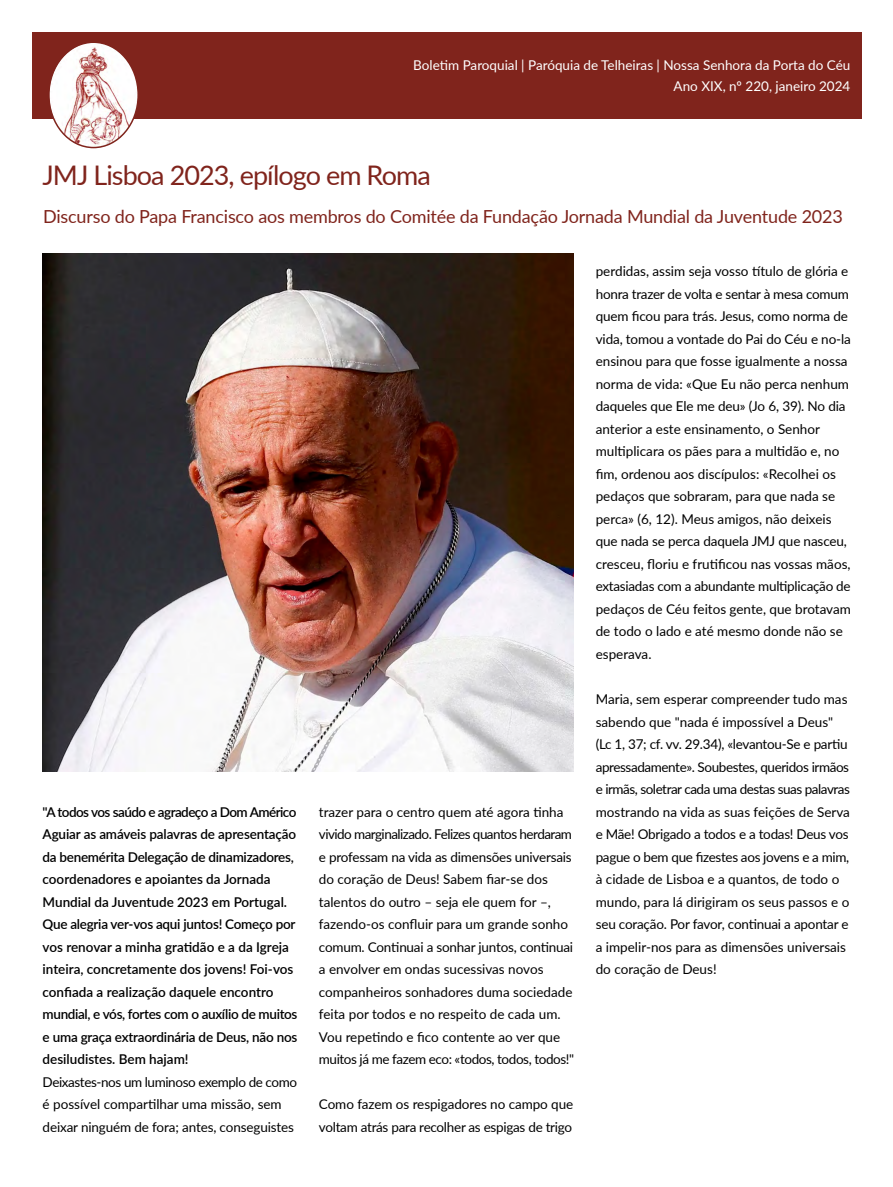
<style>
.page{position:relative;width:893px;height:1187px;background:#fff}
.page>*{position:absolute;margin:0;border:0;box-sizing:border-box;transform-origin:0 0}
.t1{font:27px "Lato";letter-spacing:-.035em;color:#80241c}
.t2{font:18px "Lato";letter-spacing:-.01em;color:#80241c}
.t3{font:13.5px/22.5px "Lato";letter-spacing:-.005em;color:#000}
.t4{font:600 13.5px/22.5px "Lato";letter-spacing:-.015em;color:#000}
.t5{font:13.5px/21px "Lato";color:#fff;text-align:right}
</style>
<div class="page">
<div style="left:32px;top:32px;width:829px;height:87px;background:#80241c"></div>
<img style="left:43px;top:253px;width:531px;height:518px">
<img style="left:51px;top:44px;width:85px;height:105px">
<div style="left:48px;top:41px;width:91px;height:107px;border:2px solid #80241c;border-radius:50%"></div>
<p class="t5" style="left:413px;top:54px;width:439px">Boletim Paroquial | Paróquia de Telheiras | Nossa Senhora da Porta do Céu<br>Ano XIX, nº 220, janeiro 2024</p>
<h1 class="t1" style="left:43px;top:156px;width:390px">JMJ Lisboa 2023, epílogo em Roma</h1>
<h2 class="t2" style="left:43px;top:204px;width:801px">Discurso do Papa Francisco aos membros do Comitée da Fundação Jornada Mundial da Juventude 2023</h2>
<p class="t4" style="left:43px;top:799px;width:256px">"A todos vos saúdo e agradeço a Dom Américo Aguiar as amáveis palavras de apresentação da benemérita Delegação de dinamizadores, coordenadores e apoiantes da Jornada Mundial da Juventude 2023 em Portugal.<br>Que alegria ver-vos aqui juntos! Começo por vos renovar a minha gratidão e a da Igreja inteira, concretamente dos jovens! Foi-vos confiada a realização daquele encontro mundial, e vós, fortes com o auxílio de muitos e uma graça extraordinária de Deus, não nos desiludistes. Bem hajam!</p>
<p class="t3" style="left:43px;top:1069px;width:256px">Deixastes-nos um luminoso exemplo de como é possível compartilhar uma missão, sem deixar ninguém de fora; antes, conseguistes</p>
<p class="t3" style="left:319px;top:799px;width:257px">trazer para o centro quem até agora tinha vivido marginalizado. Felizes quantos herdaram e professam na vida as dimensões universais do coração de Deus! Sabem fiar-se dos talentos do outro – seja ele quem for –, fazendo-os confluir para um grande sonho comum. Continuai a sonhar juntos, continuai a envolver em ondas sucessivas novos companheiros sonhadores duma sociedade feita por todos e no respeito de cada um.<br>Vou repetindo e fico contente ao ver que muitos já me fazem eco: «todos, todos, todos!"</p>
<p class="t3" style="left:319px;top:1092px;width:256px">Como fazem os respigadores no campo que voltam atrás para recolher as espigas de trigo</p>
<p class="t3" style="left:596px;top:259px;width:257px">perdidas, assim seja vosso título de glória e honra trazer de volta e sentar à mesa comum quem ficou para trás. Jesus, como norma de vida, tomou a vontade do Pai do Céu e no-la ensinou para que fosse igualmente a nossa norma de vida: «Que Eu não perca nenhum daqueles que Ele me deu» (Jo 6, 39). No dia anterior a este ensinamento, o Senhor multiplicara os pães para a multidão e, no fim, ordenou aos discípulos: «Recolhei os pedaços que sobraram, para que nada se perca» (6, 12). Meus amigos, não deixeis que nada se perca daquela JMJ que nasceu, cresceu, floriu e frutificou nas vossas mãos, extasiadas com a abundante multiplicação de pedaços de Céu feitos gente, que brotavam de todo o lado e até mesmo donde não se esperava.</p>
<p class="t3" style="left:596px;top:687px;width:256px">Maria, sem esperar compreender tudo mas sabendo que "nada é impossível a Deus" (Lc 1, 37; cf. vv. 29.34), «levantou-Se e partiu apressadamente». Soubestes, queridos irmãos e irmãs, soletrar cada uma destas suas palavras mostrando na vida as suas feições de Serva e Mãe! Obrigado a todos e a todas! Deus vos pague o bem que fizestes aos jovens e a mim, à cidade de Lisboa e a quantos, de todo o mundo, para lá dirigiram os seus passos e o seu coração. Por favor, continuai a apontar e a impelir-nos para as dimensões universais do coração de Deus!</p>
</div>
